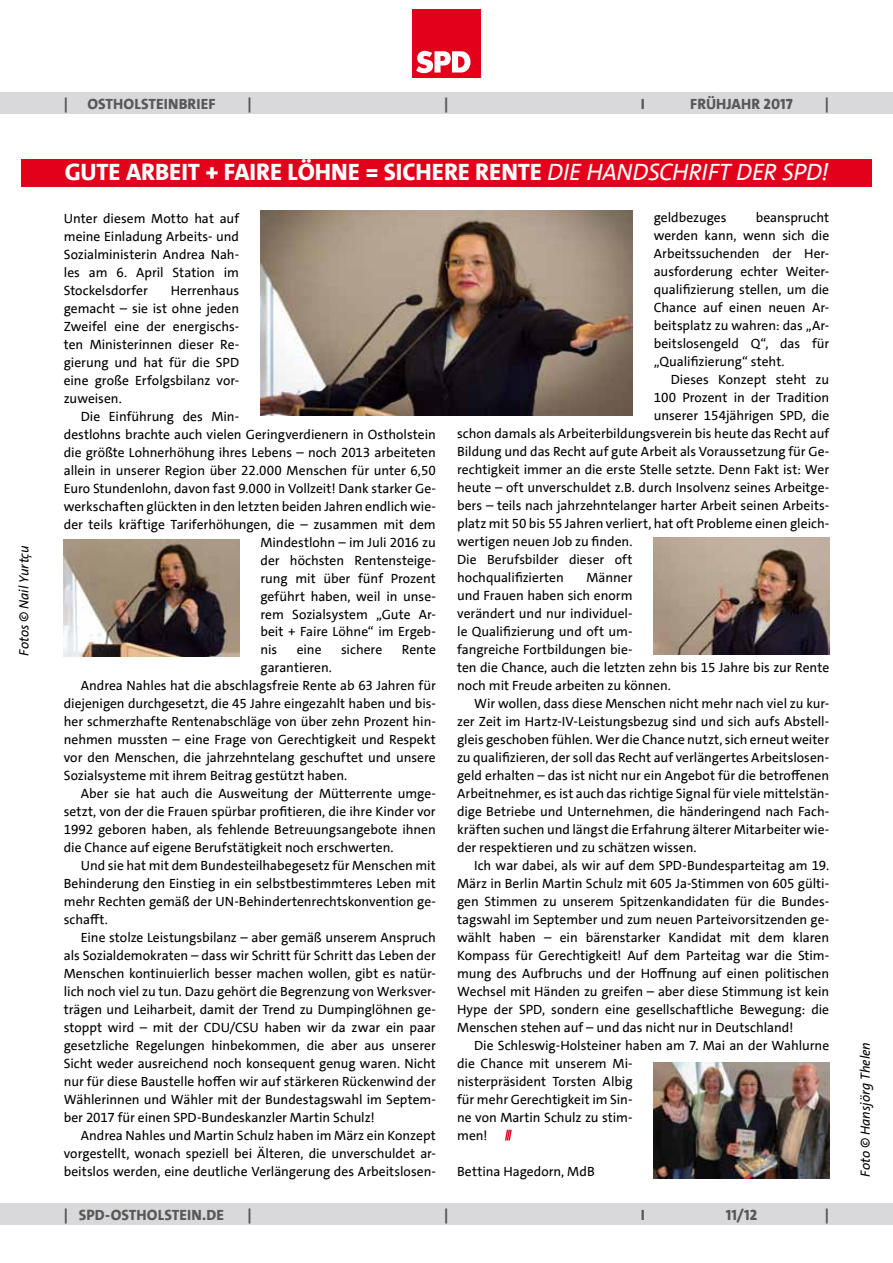
<style>
.page{position:relative;width:893px;height:1263px;background:#fff}
.page>*{position:absolute;margin:0;border:0;box-sizing:border-box;transform-origin:0 0}
.t1{font:800 24px "SPD The Sans Versal";color:#fff}
.t2{font:800 15px "SPD The Sans Versal";letter-spacing:.005em;color:#585859}
.t3{font:13.5px/18px "SPD The Sans";color:#000;text-align:justify}
.t4{font:italic 13.5px "SPD The Sans";color:#000}
.s1{font-weight:400;font-style:italic}
</style>
<div class="page">
<div style="left:0;top:1203px;width:893px;height:22px;background:#d9d9db"></div>
<div style="left:412px;top:9px;width:69px;height:69px;background:#e2001a"></div>
<svg style="left:416px;top:51px;width:54px;height:22px"></svg>
<div style="left:0;top:92px;width:893px;height:22px;background:#d9d9db"></div>
<img style="left:654px;top:537px;width:175px;height:117px">
<img style="left:64px;top:540px;width:175px;height:116px">
<img style="left:260px;top:211px;width:372px;height:204px">
<img style="left:654px;top:1062px;width:175px;height:116px">
<div style="left:21px;top:159px;width:851px;height:28px;background:#e2001a"></div>
<svg style="left:505px;top:1130px;width:7px;height:10px"></svg>
<p class="t4" style="left:15px;top:656px;width:112px;rotate:-90deg">Fotos © Nail Yurtçu</p>
<p class="t2" style="left:64px;top:94px;width:6px">|</p>
<p class="t2" style="left:87px;top:94px;width:130px">OSTHOLSTEINBRIEF</p>
<p class="t2" style="left:248px;top:94px;width:6px">|</p>
<p class="t2" style="left:444px;top:94px;width:6px">|</p>
<p class="t2" style="left:641px;top:94px;width:6px">I</p>
<p class="t2" style="left:690px;top:94px;width:104px">FRÜHJAHR 2017</p>
<p class="t2" style="left:825px;top:94px;width:6px">|</p>
<h1 class="t1" style="left:65px;top:157px;width:766px">GUTE ARBEIT + FAIRE LÖHNE = SICHERE RENTE <span class="s1">DIE HANDSCHRIFT DER SPD!</span></h1>
<p class="t3" style="left:64px;top:209px;width:177px">Unter diesem Motto hat auf meine Einladung Arbeits- und Sozialministerin Andrea Nah&shy;les am 6. April Station im Stockelsdorfer</p>
<p class="t3" style="left:64px;top:281px;width:177px;text-indent:107px">Herrenhaus gemacht – sie ist ohne jeden Zweifel eine der energischs&shy;ten Ministerinnen dieser Re&shy;gierung und hat für die SPD eine große Erfolgsbilanz vor&shy;zuweisen.</p>
<p class="t3" style="left:81px;top:407px;width:160px">Die Einführung des Min-</p>
<p class="t3" style="left:64px;top:425px;width:374px">destlohns brachte auch vielen Geringverdienern in Ostholstein</p>
<p class="t3" style="left:64px;top:443px;width:374px">die größte Lohnerhöhung ihres Lebens – noch 2013 arbeiteten</p>
<p class="t3" style="left:64px;top:461px;width:374px">allein in unserer Region über 22.000 Menschen für unter 6,50</p>
<p class="t3" style="left:64px;top:479px;width:374px">Euro Stundenlohn, davon fast 9.000 in Vollzeit! Dank starker Ge-</p>
<p class="t3" style="left:64px;top:497px;width:374px">werkschaften glückten in den letzten beiden Jahren endlich wie-</p>
<p class="t3" style="left:64px;top:515px;width:374px">der teils kräftige Tariferhöhungen, die – zusammen mit dem</p>
<p class="t3" style="left:260px;top:533px;width:177px">Mindestlohn – im Juli 2016 zu</p>
<p class="t3" style="left:260px;top:551px;width:177px">der höchsten Rentensteige-</p>
<p class="t3" style="left:260px;top:569px;width:177px">rung mit über fünf Prozent</p>
<p class="t3" style="left:260px;top:587px;width:177px">geführt haben, weil in unse-</p>
<p class="t3" style="left:260px;top:605px;width:177px">rem Sozialsystem „Gute Ar-</p>
<p class="t3" style="left:260px;top:623px;width:177px">beit + Faire Löhne“ im Ergeb-</p>
<p class="t3" style="left:260px;top:641px;width:18px">nis</p>
<p class="t3" style="left:297px;top:641px;width:26px">eine</p>
<p class="t3" style="left:341px;top:641px;width:43px">sichere</p>
<p class="t3" style="left:402px;top:641px;width:36px">Rente</p>
<p class="t3" style="left:260px;top:659px;width:73px">garantieren.</p>
<p class="t3" style="left:81px;top:677px;width:357px">Andrea Nahles hat die abschlagsfreie Rente ab 63 Jahren für</p>
<p class="t3" style="left:64px;top:695px;width:374px">diejenigen durchgesetzt, die 45 Jahre eingezahlt haben und bis-</p>
<p class="t3" style="left:64px;top:713px;width:374px">her schmerzhafte Rentenabschläge von über zehn Prozent hin-</p>
<p class="t3" style="left:64px;top:731px;width:374px">nehmen mussten – eine Frage von Gerechtigkeit und Respekt</p>
<p class="t3" style="left:64px;top:749px;width:374px">vor den Menschen, die jahrzehntelang geschuftet und unsere</p>
<p class="t3" style="left:64px;top:767px;width:285px">Sozialsysteme mit ihrem Beitrag gestützt haben.</p>
<p class="t3" style="left:81px;top:785px;width:357px">Aber sie hat auch die Ausweitung der Mütterrente umge-</p>
<p class="t3" style="left:64px;top:803px;width:373px">setzt, von der die Frauen spürbar profitieren, die ihre Kinder vor</p>
<p class="t3" style="left:64px;top:821px;width:373px">1992 geboren haben, als fehlende Betreuungsangebote ihnen</p>
<p class="t3" style="left:64px;top:839px;width:331px">die Chance auf eigene Berufstätigkeit noch erschwerten.</p>
<p class="t3" style="left:81px;top:857px;width:357px">Und sie hat mit dem Bundesteilhabegesetz für Menschen mit</p>
<p class="t3" style="left:64px;top:875px;width:374px">Behinderung den Einstieg in ein selbstbestimmteres Leben mit</p>
<p class="t3" style="left:64px;top:893px;width:374px">mehr Rechten gemäß der UN-Behindertenrechtskonvention ge-</p>
<p class="t3" style="left:64px;top:911px;width:45px">schafft.</p>
<p class="t3" style="left:81px;top:929px;width:357px">Eine stolze Leistungsbilanz – aber gemäß unserem Anspruch</p>
<p class="t3" style="left:64px;top:947px;width:374px">als Sozialdemokraten – dass wir Schritt für Schritt das Leben der</p>
<p class="t3" style="left:64px;top:965px;width:374px">Menschen kontinuierlich besser machen wollen, gibt es natür-</p>
<p class="t3" style="left:64px;top:983px;width:374px">lich noch viel zu tun. Dazu gehört die Begrenzung von Werksver-</p>
<p class="t3" style="left:64px;top:1001px;width:374px">trägen und Leiharbeit, damit der Trend zu Dumpinglöhnen ge-</p>
<p class="t3" style="left:64px;top:1019px;width:373px">stoppt wird – mit der CDU/CSU haben wir da zwar ein paar</p>
<p class="t3" style="left:64px;top:1037px;width:374px">gesetzliche Regelungen hinbekommen, die aber aus unserer</p>
<p class="t3" style="left:64px;top:1055px;width:374px">Sicht weder ausreichend noch konsequent genug waren. Nicht</p>
<p class="t3" style="left:64px;top:1073px;width:374px">nur für diese Baustelle hoffen wir auf stärkeren Rückenwind der</p>
<p class="t3" style="left:64px;top:1091px;width:374px">Wählerinnen und Wähler mit der Bundestagswahl im Septem-</p>
<p class="t3" style="left:64px;top:1109px;width:312px">ber 2017 für einen SPD-Bundeskanzler Martin Schulz!</p>
<p class="t3" style="left:81px;top:1127px;width:356px">Andrea Nahles und Martin Schulz haben im März ein Konzept</p>
<p class="t3" style="left:64px;top:1145px;width:374px">vorgestellt, wonach speziell bei Älteren, die unverschuldet ar-</p>
<p class="t3" style="left:64px;top:1163px;width:374px">beitslos werden, eine deutliche Verlängerung des Arbeitslosen-</p>
<p class="t3" style="left:654px;top:209px;width:177px;text-indent:102px">beansprucht werden kann, wenn sich die Arbeitssuchenden der Her&shy;ausforderung echter Weiter&shy;qualifizierung stellen, um die Chance auf einen neuen Ar&shy;beitsplatz zu wahren: das „Ar&shy;beitslosengeld Q“, das für „Qualifizierung“ steht.</p>
<p class="t3" style="left:671px;top:371px;width:160px">Dieses Konzept steht zu</p>
<p class="t3" style="left:654px;top:389px;width:177px">100 Prozent in der Tradition</p>
<p class="t3" style="left:654px;top:407px;width:177px">unserer 154jährigen SPD, die</p>
<p class="t3" style="left:457px;top:425px;width:374px">schon damals als Arbeiterbildungsverein bis heute das Recht auf</p>
<p class="t3" style="left:457px;top:443px;width:374px">Bildung und das Recht auf gute Arbeit als Voraussetzung für Ge-</p>
<p class="t3" style="left:457px;top:461px;width:374px">rechtigkeit immer an die erste Stelle setzte. Denn Fakt ist: Wer</p>
<p class="t3" style="left:457px;top:479px;width:374px">heute – oft unverschuldet z.B. durch Insolvenz seines Arbeitge-</p>
<p class="t3" style="left:457px;top:497px;width:374px">bers – teils nach jahrzehntelanger harter Arbeit seinen Arbeits-</p>
<p class="t3" style="left:457px;top:515px;width:374px">platz mit 50 bis 55 Jahren verliert, hat oft Probleme einen gleich-</p>
<p class="t3" style="left:457px;top:533px;width:177px">wertigen neuen Job zu finden.</p>
<p class="t3" style="left:457px;top:551px;width:177px">Die Berufsbilder dieser oft</p>
<p class="t3" style="left:457px;top:569px;width:108px">hochqualifizierten</p>
<p class="t3" style="left:654px;top:209px;width:74px">geldbezuges</p>
<p class="t3" style="left:457px;top:569px;width:374px;text-align:left;text-indent:129px">Männer<br>und Frauen haben sich enorm<br>verändert und nur individuel-<br>le Qualifizierung und oft um-<br>fangreiche Fortbildungen bie-<br>ten die Chance, auch die letzten zehn bis 15 Jahre bis zur Rente noch mit Freude arbeiten zu können.</p>
<p class="t3" style="left:457px;top:695px;width:374px;text-indent:17px">Wir wollen, dass diese Menschen nicht mehr nach viel zu kur&shy;zer Zeit im Hartz-IV-Leistungsbezug sind und sich aufs Abstell&shy;gleis geschoben fühlen. Wer die Chance nutzt, sich erneut weiter zu qualifizieren, der soll das Recht auf verlängertes Arbeitslosen&shy;geld erhalten – das ist nicht nur ein Angebot für die betroffenen Arbeitnehmer, es ist auch das richtige Signal für viele mittelstän&shy;dige Betriebe und Unternehmen, die händeringend nach Fach&shy;kräften suchen und längst die Erfahrung älterer Mitarbeiter wie&shy;der respektieren und zu schätzen wissen.</p>
<p class="t3" style="left:457px;top:857px;width:374px;text-indent:17px">Ich war dabei, als wir auf dem SPD-Bundesparteitag am 19.<br>März in Berlin Martin Schulz mit 605 Ja-Stimmen von 605 gülti&shy;gen Stimmen zu unserem Spitzenkandidaten für die Bundes&shy;tagswahl im September und zum neuen Parteivorsitzenden ge&shy;wählt haben – ein bärenstarker Kandidat mit dem klaren Kompass für Gerechtigkeit! Auf dem Parteitag war die Stim&shy;mung des Aufbruchs und der Hoffnung auf einen politischen Wechsel mit Händen zu greifen – aber diese Stimmung ist kein Hype der SPD, sondern eine gesellschaftliche Bewegung: die Menschen stehen auf – und das nicht nur in Deutschland!</p>
<p class="t3" style="left:457px;top:1037px;width:374px;text-align:left;text-indent:17px">Die Schleswig-Holsteiner haben am 7. Mai an der Wahlurne die Chance mit unserem Mi-<br>nisterpräsident Torsten Albig<br>für mehr Gerechtigkeit im Sin-<br>ne von Martin Schulz zu stim-<br>men!</p>
<p class="t3" style="left:457px;top:1163px;width:139px">Bettina Hagedorn, MdB</p>
<p class="t2" style="left:64px;top:1205px;width:162px">| SPD-OSTHOLSTEIN.DE</p>
<p class="t2" style="left:248px;top:1205px;width:6px">|</p>
<p class="t2" style="left:444px;top:1205px;width:6px">|</p>
<p class="t2" style="left:641px;top:1205px;width:6px">I</p>
<p class="t2" style="left:726px;top:1205px;width:33px">11/12</p>
<p class="t2" style="left:825px;top:1205px;width:6px">|</p>
<p class="t4" style="left:856px;top:1177px;width:136px;rotate:-90deg">Foto © Hansjörg Thelen</p>
</div>
